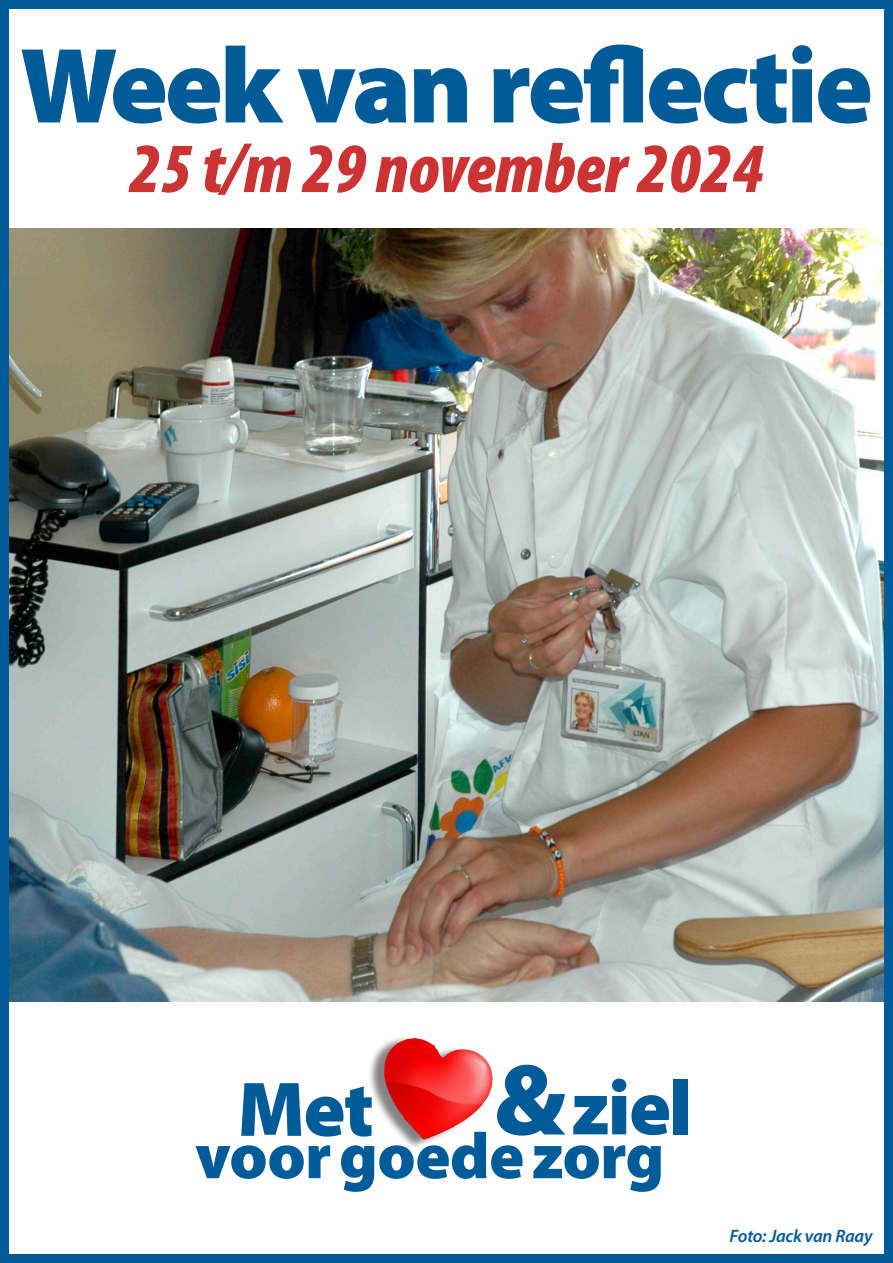
<style>
.page{position:relative;width:893px;height:1263px;background:#fff}
.page>*{position:absolute;margin:0;border:0;box-sizing:border-box;transform-origin:0 0}
.t1{font:900 108.15px "Myriad Pro";letter-spacing:-.03em;color:#005b99}
.Platte_tekst{font:900 101.85px "Myriad Pro";color:#005b99}
.Platte_tekst-2{font:900 78.15px "Myriad Pro";letter-spacing:-.02em;color:#005b99}
.t2{font:italic 900 condensed 71.1px "Myriad Pro";color:#c33}
.Platte_tekst-3{font:900 65.25px "Myriad Pro";letter-spacing:-.01em;color:#005b99}
.t3{font:italic 600 18px "Myriad Pro";letter-spacing:-.015em;color:#005b99}
</style>
<div class="page">
<img style="left:10px;top:229px;width:873px;height:773px">
<div style="left:367px;top:1035px;width:121px;height:114px;background:#231f20;opacity:.56"></div>
<img style="left:384px;top:1038px;width:31px;height:69px">
<div style="left:0;top:0;width:893px;height:1263px;border:9px solid #005b99"></div>
<p class="t1" style="left:20px;top:25px;width:855px">Week van reflectie</p>
<p class="t2" style="left:129px;top:131px;width:636px">25 t/m 29 november 2024</p>
<p class="Platte_tekst" style="left:494px;top:1042px;width:74px">&amp;</p>
<p class="Platte_tekst-2" style="left:571px;top:1063px;width:122px">ziel</p>
<p class="Platte_tekst-2" style="left:237px;top:1065px;width:138px">Met</p>
<p class="Platte_tekst-3" style="left:195px;top:1119px;width:471px">voor goede zorg</p>
<p class="t3" style="left:729px;top:1226px;width:145px">Foto: Jack van Raay</p>
</div>
